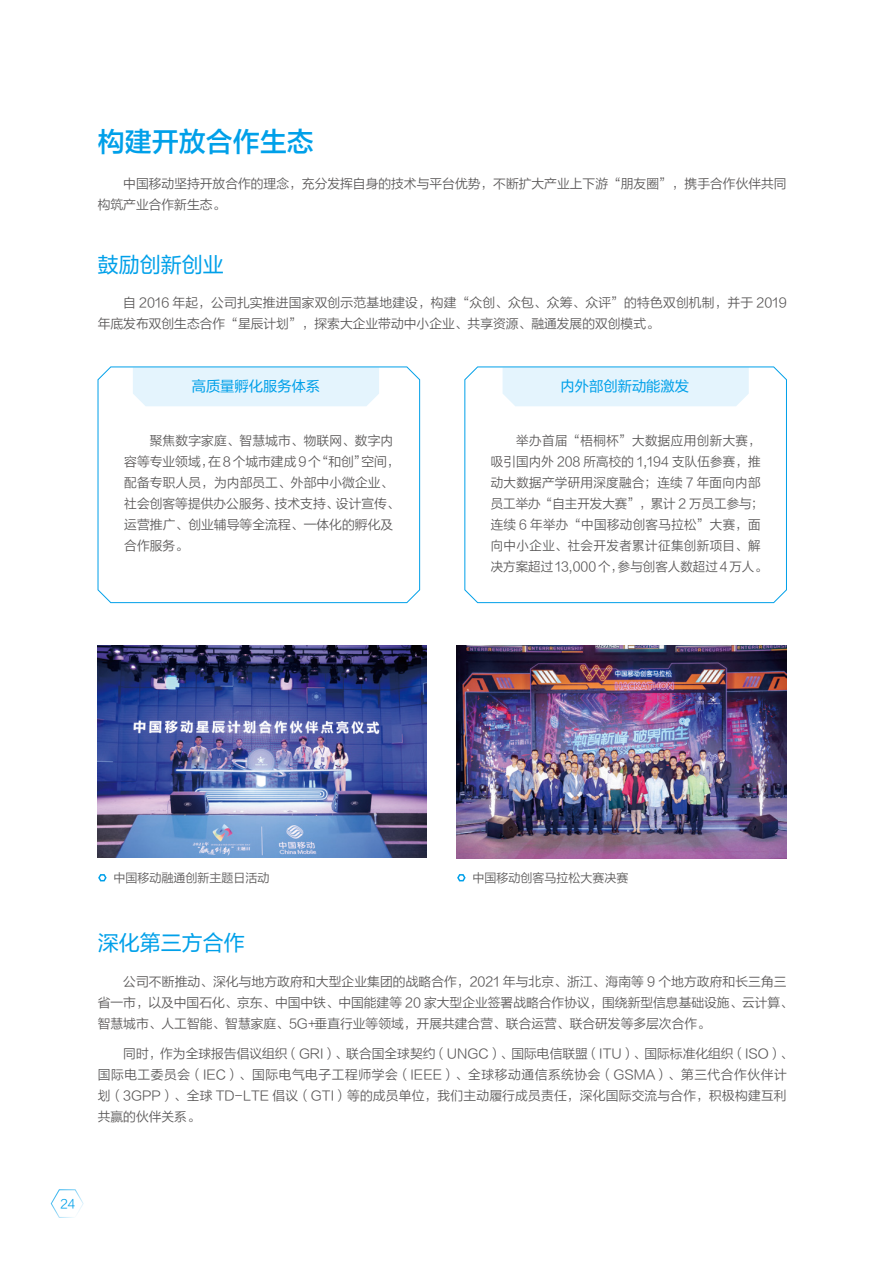
<style>
.page{position:relative;width:893px;height:1263px;background:#fff}
.page>*{position:absolute;margin:0;border:0;box-sizing:border-box;transform-origin:0 0}
.t1{font:27px "FZLTZHK GBK1 0";color:#00a0e9}
.t2{font:21px "FZLTHK GBK1 0";color:#00a0e9}
.t3{font:14.25px "FZLTHK GBK1 0";color:#00a0e9}
.t4{font:12.75px/21px "FZLTXIHK GBK1 0";color:#595757}
.t5{font:12.75px/21px "FZLTXIHK GBK1 0";letter-spacing:.03em;color:#595757}
.t6{font:12px "FZLTXIHK GBK1 0";color:#595757}
.t7{font:12px "FZLTXIHK GBK1 0";color:#00a0e9}
</style>
<div class="page">
<svg style="left:50px;top:1189px;width:34px;height:29px"></svg>
<svg style="left:464px;top:366px;width:323px;height:237px"></svg>
<svg style="left:97px;top:366px;width:323px;height:237px"></svg>
<img style="left:98px;top:645px;width:329px;height:213px">
<img style="left:457px;top:645px;width:330px;height:213px">
<svg style="left:98px;top:874px;width:9px;height:8px"></svg>
<svg style="left:457px;top:874px;width:9px;height:8px"></svg>
<h1 class="t1" style="left:98px;top:126px;width:218px">构建开放合作生态</h1>
<p class="t4" style="left:98px;top:173px;width:690px;text-indent:26px">中国移动坚持开放合作的理念，充分发挥自身的技术与平台优势，不断扩大产业上下游“朋友圈”，携手合作伙伴共同构筑产业合作新生态。</p>
<h2 class="t2" style="left:98px;top:253px;width:128px">鼓励创新创业</h2>
<p class="t4" style="left:98px;top:293px;width:690px;text-indent:26px">自 2016 年起，公司扎实推进国家双创示范基地建设，构建“众创、众包、众筹、众评”的特色双创机制，并于 2019年底发布双创生态合作“星辰计划”，探索大企业带动中小企业、共享资源、融通发展的双创模式。</p>
<p class="t3" style="left:192px;top:378px;width:130px">高质量孵化服务体系</p>
<p class="t3" style="left:561px;top:378px;width:130px">内外部创新动能激发</p>
<p class="t4" style="left:124px;top:430px;width:277px;text-indent:26px">聚焦数字家庭、智慧城市、物联网、数字内容等专业领域，在 8 个城市建成 9 个“和创”空间，配备专职人员，为内部员工、外部中小微企业、社会创客等提供办公服务、技术支持、设计宣传、运营推广、创业辅导等全流程、一体化的孵化及合作服务。</p>
<p class="t5" style="left:491px;top:430px;width:278px;text-indent:26px">举办首届“梧桐杯”大数据应用创新大赛，吸引国内外 208 所高校的 1,194 支队伍参赛，推动大数据产学研用深度融合；连续 7 年面向内部员工举办“自主开发大赛”，累计 2 万员工参与；连续 6 年举办“中国移动创客马拉松”大赛，面向中小企业、社会开发者累计征集创新项目、解决方案超过 13,000 个，参与创客人数超过 4 万人。</p>
<p class="t6" style="left:113px;top:871px;width:158px">中国移动融通创新主题日活动</p>
<p class="t6" style="left:472px;top:871px;width:157px">中国移动创客马拉松大赛决赛</p>
<h2 class="t2" style="left:98px;top:932px;width:149px">深化第三方合作</h2>
<p class="t4" style="left:98px;top:972px;width:697px;text-indent:26px">公司不断推动、深化与地方政府和大型企业集团的战略合作，2021 年与北京、浙江、海南等 9 个地方政府和长三角三省一市，以及中国石化、京东、中国中铁、中国能建等 20 家大型企业签署战略合作协议，围绕新型信息基础设施、云计算、智慧城市、人工智能、智慧家庭、5G+ 垂直行业等领域，开展共建合营、联合运营、联合研发等多层次合作。</p>
<p class="t4" style="left:98px;top:1043px;width:697px;text-indent:26px">同时，作为全球报告倡议组织（GRI）、联合国全球契约（UNGC）、国际电信联盟（ITU）、国际标准化组织（ISO）、国际电工委员会（IEC）、国际电气电子工程师学会（IEEE）、全球移动通信系统协会（GSMA）、第三代合作伙伴计划（3GPP）、全球 TD-LTE 倡议（GTI）等的成员单位，我们主动履行成员责任，深化国际交流与合作，积极构建互利共赢的伙伴关系。</p>
<p class="t7" style="left:61px;top:1197px;width:16px">24</p>
</div>
